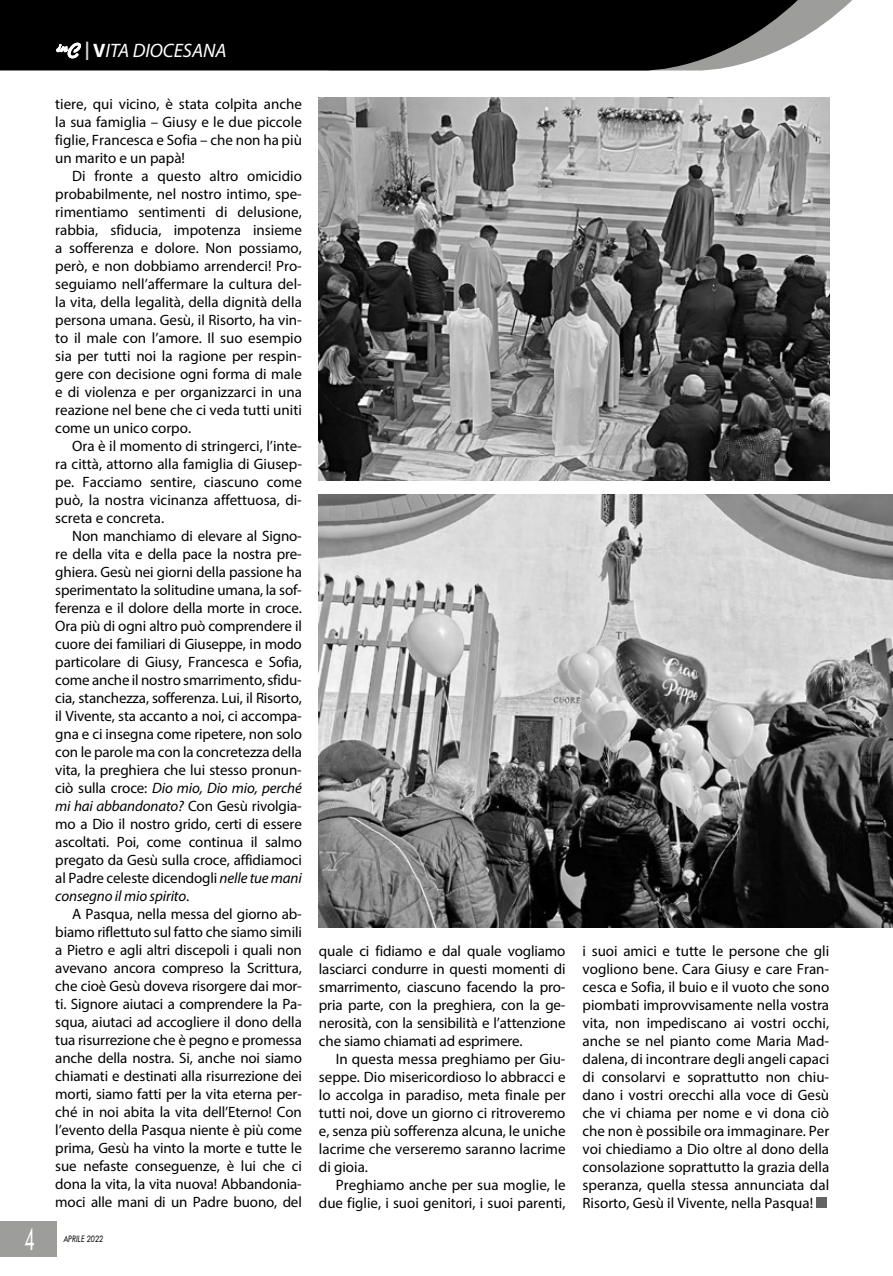
<style>
.page{position:relative;width:893px;height:1276px;background:#fff}
.page>*{position:absolute;margin:0;border:0;box-sizing:border-box;transform-origin:0 0}
.t1{font:30px "Futura BT";color:#fff;scale:.6 1}
.t2{font:italic 19.5px "Myriad Pro";color:#fff}
.t3{font:15px/18px "Myriad Pro";color:#000;text-align:justify}
.t4{font:italic 9px "Futura BT";color:#000;scale:.8 1}
.s1{font-family:"Trebuchet MS";font-weight:700;font-style:normal;color:#dadada}
.s2{font-weight:700;font-style:normal}
.s3{font-style:italic}
</style>
<div class="page">
<svg style="left:0;top:0;width:852px;height:71px;background:#1a1a1a"></svg>
<svg style="left:57px;top:43px;width:24px;height:15px"></svg>
<div style="left:0;top:1221px;width:57px;height:36px;background:#9d9d9c"></div>
<div style="left:816px;top:1197px;width:11px;height:11px;background:#646363"></div>
<img style="left:319px;top:98px;width:510px;height:382px">
<img style="left:319px;top:494px;width:574px;height:434px">
<h2 class="t2" style="left:82px;top:38px;width:146px"><span class="s1">|</span><span class="s2">V</span>ITA DIOCESANA</h2>
<p class="t3" style="left:55px;top:95px;width:248px">tiere, qui vicino, è stata colpita anche la sua famiglia – Giusy e le due piccole figlie, Francesca e Sofia – che non ha più un marito e un papà!</p>
<p class="t3" style="left:55px;top:167px;width:248px;text-indent:17px">Di fronte a questo altro omicidio probabilmente, nel nostro intimo, spe&shy;rimentiamo sentimenti di delusione, rabbia, sfiducia, impotenza insieme a sofferenza e dolore. Non possiamo, però, e non dobbiamo arrenderci! Pro&shy;seguiamo nell’affermare la cultura del&shy;la vita, della legalità, della dignità della persona umana. Gesù, il Risorto, ha vin&shy;to il male con l’amore. Il suo esempio sia per tutti noi la ragione per respin&shy;gere con decisione ogni forma di male e di violenza e per organizzarci in una reazione nel bene che ci veda tutti uniti come un unico corpo.</p>
<p class="t3" style="left:55px;top:437px;width:248px;text-indent:17px">Ora è il momento di stringerci, l’inte&shy;ra città, attorno alla famiglia di Giusep&shy;pe. Facciamo sentire, ciascuno come può, la nostra vicinanza affettuosa, di&shy;screta e concreta.</p>
<p class="t3" style="left:55px;top:527px;width:248px;text-indent:17px">Non manchiamo di elevare al Signo&shy;re della vita e della pace la nostra pre&shy;ghiera. Gesù nei giorni della passione ha sperimentato la solitudine umana, la sof&shy;ferenza e il dolore della morte in croce.<br>Ora più di ogni altro può comprendere il cuore dei familiari di Giuseppe, in modo particolare di Giusy, Francesca e Sofia, come anche il nostro smarrimento, sfidu&shy;cia, stanchezza, sofferenza. Lui, il Risorto, il Vivente, sta accanto a noi, ci accompa&shy;gna e ci insegna come ripetere, non solo con le parole ma con la concretezza della vita, la preghiera che lui stesso pronun&shy;ciò sulla croce: <span class="s3">Dio mio, Dio mio, perché mi hai abbandonato?</span> Con Gesù rivolgia&shy;mo a Dio il nostro grido, certi di essere ascoltati. Poi, come continua il salmo pregato da Gesù sulla croce, affidiamoci al Padre celeste dicendogli <span class="s3">nelle tue mani consegno il mio spirito</span>.</p>
<p class="t3" style="left:55px;top:905px;width:248px;text-indent:17px">A Pasqua, nella messa del giorno ab&shy;biamo riflettuto sul fatto che siamo simili a Pietro e agli altri discepoli i quali non avevano ancora compreso la Scrittura, che cioè Gesù doveva risorgere dai mor&shy;ti. Signore aiutaci a comprendere la Pa&shy;squa, aiutaci ad accogliere il dono della tua risurrezione che è pegno e promessa anche della nostra. Si, anche noi siamo chiamati e destinati alla risurrezione dei morti, siamo fatti per la vita eterna per&shy;ché in noi abita la vita dell’Eterno! Con l’evento della Pasqua niente è più come prima, Gesù ha vinto la morte e tutte le sue nefaste conseguenze, è lui che ci dona la vita, la vita nuova! Abbandonia&shy;moci alle mani di un Padre buono, del</p>
<h1 class="t1" style="left:25px;top:1221px;width:19px">4</h1>
<p class="t4" style="left:64px;top:1233px;width:51px">APRILE 2022</p>
<p class="t3" style="left:319px;top:942px;width:248px">quale ci fidiamo e dal quale vogliamo lasciarci condurre in questi momenti di smarrimento, ciascuno facendo la pro&shy;pria parte, con la preghiera, con la ge&shy;nerosità, con la sensibilità e l’attenzione che siamo chiamati ad esprimere.</p>
<p class="t3" style="left:319px;top:1050px;width:248px;text-indent:17px">In questa messa preghiamo per Giu&shy;seppe. Dio misericordioso lo abbracci e lo accolga in paradiso, meta finale per tutti noi, dove un giorno ci ritroveremo e, senza più sofferenza alcuna, le uniche lacrime che verseremo saranno lacrime di gioia.</p>
<p class="t3" style="left:319px;top:1176px;width:248px;text-align:right">Preghiamo anche per sua moglie, le due figlie, i suoi genitori, i suoi parenti,</p>
<p class="t3" style="left:583px;top:942px;width:248px">i suoi amici e tutte le persone che gli vogliono bene. Cara Giusy e care Fran&shy;cesca e Sofia, il buio e il vuoto che sono piombati improvvisamente nella vostra vita, non impediscano ai vostri occhi, anche se nel pianto come Maria Mad&shy;dalena, di incontrare degli angeli capaci di consolarvi e soprattutto non chiu&shy;dano i vostri orecchi alla voce di Gesù che vi chiama per nome e vi dona ciò che non è possibile ora immaginare. Per voi chiediamo a Dio oltre al dono della consolazione soprattutto la grazia della speranza, quella stessa annunciata dal Risorto, Gesù il Vivente, nella Pasqua!</p>
</div>
